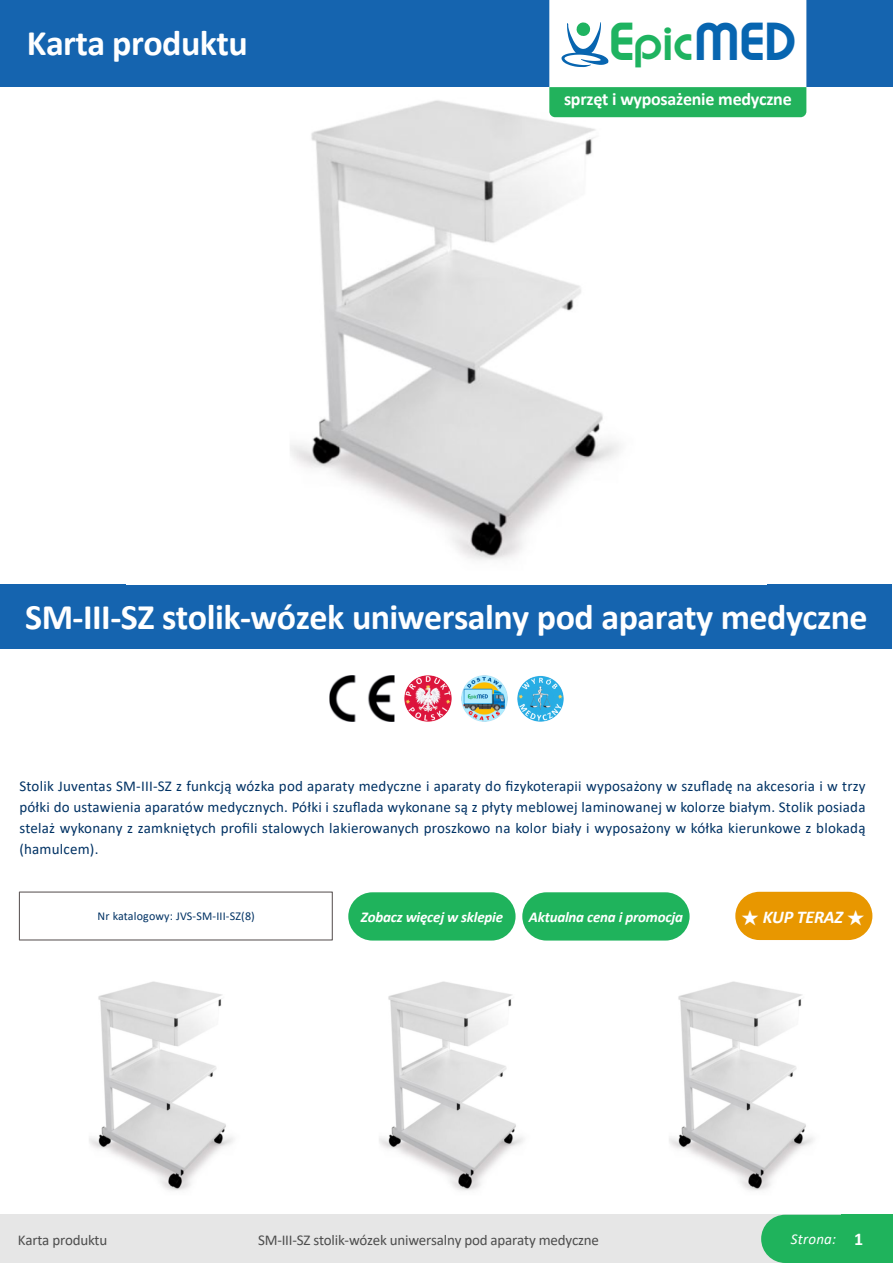
<style>
.page{position:relative;width:893px;height:1263px;background:#fff}
.page>*{position:absolute;margin:0;border:0;box-sizing:border-box;transform-origin:0 0}
.t1{font:39.45px "Brandish";color:#1eb360}
.t2{font:700 36px "Calibri";letter-spacing:-.015em;color:#fff}
.t3{font:700 18px "Calibri";letter-spacing:-.015em;color:#fff}
.t4{font:italic 700 18px "Calibri";letter-spacing:-.015em;color:#fff}
.t5{font:15px/21px "Calibri";letter-spacing:.015em;color:#003264;text-align:justify}
.t6{font:15px "Calibri";letter-spacing:-.015em;color:#4d4d4d}
.t7{font:italic 700 15px "Calibri";letter-spacing:-.015em;color:#fff}
.t8{font:italic 15px "Calibri";letter-spacing:.015em;color:#fff}
.t9{font:12px "Calibri";letter-spacing:.015em;color:#003264}
.s1{font-size:45.15px}
.s2{font-size:45.15px;color:#0765b0}
.s3{font-family:"Malgun Gothic";font-style:normal}
.s4{font-weight:700;font-style:normal;font-size:18px}
</style>
<div class="page">
<div style="left:0;top:585px;width:892px;height:64px;background:#1564af"></div>
<img style="left:290px;top:100px;width:477px;height:460px">
<div style="left:0;top:0;width:893px;height:87px;background:#1564af"></div>
<svg style="left:549px;top:0;width:257px;height:117px"></svg>
<img style="left:461px;top:675px;width:46px;height:46px">
<img style="left:517px;top:676px;width:46px;height:45px">
<img style="left:405px;top:675px;width:46px;height:46px">
<img style="left:330px;top:675px;width:65px;height:46px">
<div style="left:0;top:1215px;width:893px;height:48px;background:#e6e6e6"></div>
<div style="left:761px;top:1215px;width:132px;height:48px;background:#1fb35c;border-radius:24px"></div>
<div style="left:842px;top:1215px;width:51px;height:48px;background:#1fb35c"></div>
<img style="left:89px;top:981px;width:144px;height:210px">
<img style="left:379px;top:981px;width:144px;height:210px">
<img style="left:669px;top:981px;width:144px;height:210px">
<div style="left:348px;top:892px;width:168px;height:48px;background:#1fb35c;border-radius:24px"></div>
<div style="left:522px;top:892px;width:168px;height:48px;background:#1fb35c;border-radius:24px"></div>
<div style="left:735px;top:892px;width:137px;height:48px;background:#e89700;border-radius:24px"></div>
<div style="left:19px;top:891px;width:314px;height:49px;border:1px solid #655f5f"></div>
<h2 class="t2" style="left:27px;top:28px;width:222px">Karta produktu</h2>
<h1 class="t1" style="left:609px;top:16px;width:188px"><span class="s1">E</span>pic<span class="s2">MED</span></h1>
<p class="t3" style="left:564px;top:92px;width:229px">sprzęt i wyposażenie medyczne</p>
<h2 class="t2" style="left:25px;top:602px;width:844px">SM-III-SZ stolik-wózek uniwersalny pod aparaty medyczne</h2>
<p class="t5" style="left:19px;top:777px;width:848px">Stolik Juventas SM-III-SZ z funkcją wózka pod aparaty medyczne i aparaty do fizykoterapii wyposażony w szufladę na akcesoria i w trzy półki do ustawienia aparatów medycznych. Półki i szuflada wykonane są z płyty meblowej laminowanej w kolorze białym. Stolik posiada stelaż wykonany z zamkniętych profili stalowych lakierowanych proszkowo na kolor biały i wyposażony w kółka kierunkowe z blokadą (hamulcem).</p>
<p class="t9" style="left:98px;top:911px;width:159px">Nr katalogowy: JVS-SM-III-SZ(8)</p>
<p class="t7" style="left:361px;top:910px;width:144px">Zobacz więcej w sklepie</p>
<p class="t7" style="left:529px;top:910px;width:155px">Aktualna cena i promocja</p>
<p class="t4" style="left:741px;top:909px;width:125px"><span class="s3">★</span> KUP TERAZ <span class="s3">★</span></p>
<p class="t6" style="left:18px;top:1234px;width:91px">Karta produktu</p>
<p class="t6" style="left:258px;top:1234px;width:342px">SM-III-SZ stolik-wózek uniwersalny pod aparaty medyczne</p>
<p class="t8" style="left:791px;top:1233px;width:74px">Strona: <span class="s4">1</span></p>
</div>
